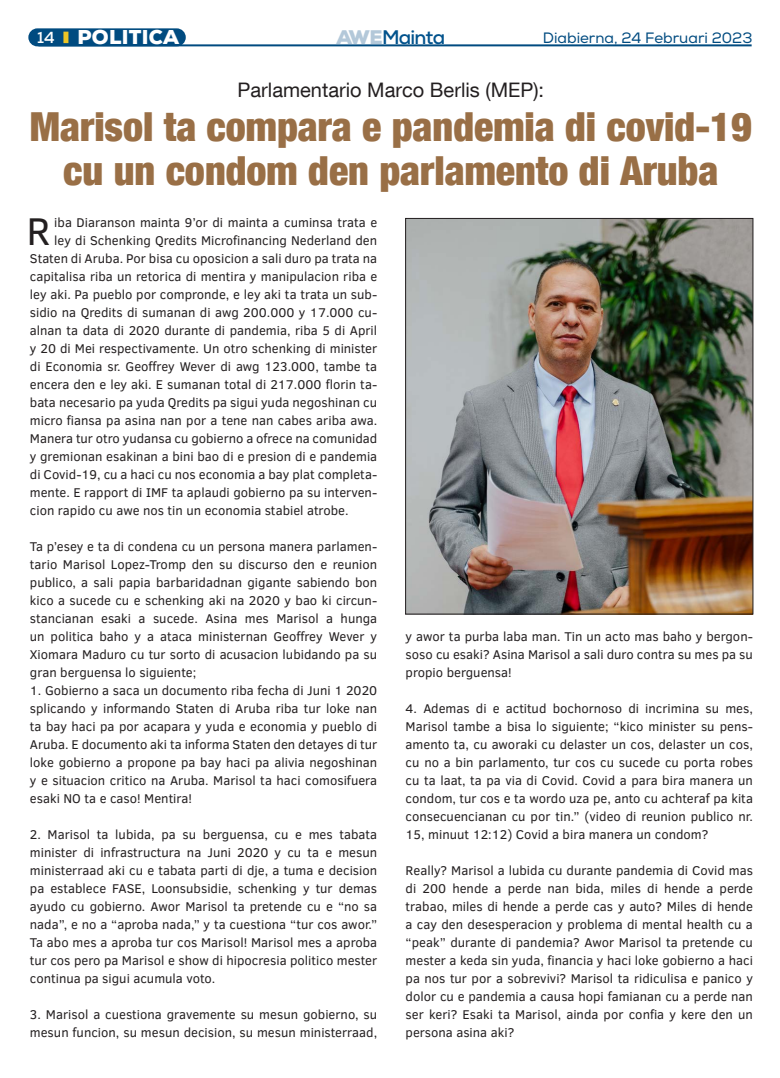
<style>
.page{position:relative;width:780px;height:1078px;background:#fff}
.page>*{position:absolute;margin:0;border:0;box-sizing:border-box;transform-origin:0 0}
.No_Spacing{font:900 condensed 40px/44px "Helvetica Neue LT Com";color:#996f46;text-align:center}
.Drop_Cap{font:39.6px "Clear Sans";color:#231f20}
.No_Spacing-2{font:20px "Helvetica Neue LT Com";color:#231f20}
.t1{font:900 20px "Nexa";letter-spacing:.015em;color:#fff}
.t2{font:700 19.6px "Nexa";letter-spacing:-.04em;color:#00528c}
.t3{font:15px "Nexa";color:#004b80}
.Body_Text_14{font:13px/18px "Clear Sans";color:#231f20;text-align:justify}
.Drop_Cap-2{font:13px "Clear Sans";color:#231f20}
.s1{font-weight:700;font-size:16px}
.s2{font-weight:900;color:#b3c8d9}
</style>
<div class="page">
<hr style="left:38px;top:44px;width:713px;height:2px;background:#004b80">
<div style="left:28px;top:28px;width:158px;height:18px;background:#004b80;border-radius:9px"></div>
<div style="left:63px;top:32px;width:5px;height:11px;background:#ecc525"></div>
<img style="left:407px;top:220px;width:344px;height:392px">
<div style="left:405px;top:218px;width:348px;height:396px;border:1px solid #231f20"></div>
<h3 class="t1" style="left:37px;top:25px;width:143px"><span class="s1">14</span> POLITICA</h3>
<h3 class="t2" style="left:336px;top:24px;width:110px"><span class="s2">AWE</span>Mainta</h3>
<p class="t3" style="left:543px;top:29px;width:211px">Diabierna, 24 Februari 2023</p>
<p class="No_Spacing-2" style="left:237px;top:77px;width:308px">Parlamentario Marco Berlis (MEP):</p>
<p class="No_Spacing" style="left:30px;top:104px;width:723px">Marisol ta compara e pandemia di covid-19 cu un condom den parlamento di Aruba</p>
<p class="Drop_Cap" style="left:26px;top:204px;width:25px">R</p>
<p class="Drop_Cap-2" style="left:54px;top:213px;width:324px">iba Diaranson mainta 9’or di mainta a cuminsa trata e</p>
<p class="Drop_Cap-2" style="left:54px;top:231px;width:324px">ley di Schenking Qredits Microfinancing Nederland den</p>
<p class="Drop_Cap-2" style="left:30px;top:249px;width:349px">Staten di Aruba. Por bisa cu oposicion a sali duro pa trata na</p>
<p class="Drop_Cap-2" style="left:30px;top:267px;width:349px">capitalisa riba un retorica di mentira y manipulacion riba e</p>
<p class="Drop_Cap-2" style="left:30px;top:285px;width:349px">ley aki. Pa pueblo por compronde, e ley aki ta trata un sub-</p>
<p class="Drop_Cap-2" style="left:30px;top:303px;width:349px">sidio na Qredits di sumanan di awg 200.000 y 17.000 cu-</p>
<p class="Drop_Cap-2" style="left:30px;top:321px;width:349px">alnan ta data di 2020 durante di pandemia, riba 5 di April</p>
<p class="Drop_Cap-2" style="left:30px;top:339px;width:349px">y 20 di Mei respectivamente. Un otro schenking di minister</p>
<p class="Drop_Cap-2" style="left:30px;top:357px;width:349px">di Economia sr. Geoffrey Wever di awg 123.000, tambe ta</p>
<p class="Drop_Cap-2" style="left:30px;top:375px;width:349px">encera den e ley aki. E sumanan total di 217.000 florin ta-</p>
<p class="Drop_Cap-2" style="left:30px;top:393px;width:349px">bata necesario pa yuda Qredits pa sigui yuda negoshinan cu</p>
<p class="Drop_Cap-2" style="left:30px;top:411px;width:349px">micro fiansa pa asina nan por a tene nan cabes ariba awa.</p>
<p class="Drop_Cap-2" style="left:30px;top:429px;width:349px">Manera tur otro yudansa cu gobierno a ofrece na comunidad</p>
<p class="Drop_Cap-2" style="left:30px;top:447px;width:349px">y gremionan esakinan a bini bao di e presion di e pandemia</p>
<p class="Drop_Cap-2" style="left:30px;top:465px;width:349px">di Covid-19, cu a haci cu nos economia a bay plat completa-</p>
<p class="Drop_Cap-2" style="left:30px;top:483px;width:349px">mente. E rapport di IMF ta aplaudi gobierno pa su interven-</p>
<p class="Drop_Cap-2" style="left:30px;top:501px;width:320px">cion rapido cu awe nos tin un economia stabiel atrobe.</p>
<p class="Body_Text_14" style="left:30px;top:537px;width:349px">Ta p’esey e ta di condena cu un persona manera parlamen&shy;tario Marisol Lopez-Tromp den su discurso den e reunion publico, a sali papia barbaridadnan gigante sabiendo bon kico a sucede cu e schenking aki na 2020 y bao ki circun&shy;stancianan esaki a sucede. Asina mes Marisol a hunga un politica baho y a ataca ministernan Geoffrey Wever y Xiomara Maduro cu tur sorto di acusacion lubidando pa su gran berguensa lo siguiente;</p>
<p class="Body_Text_14" style="left:30px;top:681px;width:349px">1. Gobierno a saca un documento riba fecha di Juni 1 2020 splicando y informando Staten di Aruba riba tur loke nan ta bay haci pa por acapara y yuda e economia y pueblo di Aruba. E documento aki ta informa Staten den detayes di tur loke gobierno a propone pa bay haci pa alivia negoshinan y e situacion critico na Aruba. Marisol ta haci comosifuera esaki NO ta e caso! Mentira!</p>
<p class="Body_Text_14" style="left:30px;top:825px;width:349px">2. Marisol ta lubida, pa su berguensa, cu e mes tabata minister di infrastructura na Juni 2020 y cu ta e mesun ministerraad aki cu e tabata parti di dje, a tuma e decision pa establece FASE, Loonsubsidie, schenking y tur demas ayudo cu gobierno. Awor Marisol ta pretende cu e “no sa nada”, e no a “aproba nada,” y ta cuestiona “tur cos awor.” Ta abo mes a aproba tur cos Marisol! Marisol mes a aproba tur cos pero pa Marisol e show di hipocresia politico mester continua pa sigui acumula voto.</p>
<p class="Body_Text_14" style="left:30px;top:1005px;width:349px">3. Marisol a cuestiona gravemente su mesun gobierno, su mesun funcion, su mesun decision, su mesun ministerraad,</p>
<p class="Body_Text_14" style="left:405px;top:627px;width:349px">y awor ta purba laba man. Tin un acto mas baho y bergon&shy;soso cu esaki? Asina Marisol a sali duro contra su mes pa su propio berguensa!</p>
<p class="Body_Text_14" style="left:405px;top:699px;width:349px">4. Ademas di e actitud bochornoso di incrimina su mes, Marisol tambe a bisa lo siguiente; “kico minister su pens&shy;amento ta, cu aworaki cu delaster un cos, delaster un cos, cu no a bin parlamento, tur cos cu sucede cu porta robes cu ta laat, ta pa via di Covid. Covid a para bira manera un condom, tur cos e ta wordo uza pe, anto cu achteraf pa kita consecuencianan cu por tin.” (video di reunion publico nr.<br>15, minuut 12:12) Covid a bira manera un condom?</p>
<p class="Body_Text_14" style="left:405px;top:861px;width:349px">Really? Marisol a lubida cu durante pandemia di Covid mas di 200 hende a perde nan bida, miles di hende a perde trabao, miles di hende a perde cas y auto? Miles di hende a cay den desesperacion y problema di mental health cu a “peak” durante di pandemia? Awor Marisol ta pretende cu mester a keda sin yuda, financia y haci loke gobierno a haci pa nos tur por a sobrevivi? Marisol ta ridiculisa e panico y dolor cu e pandemia a causa hopi famianan cu a perde nan ser keri? Esaki ta Marisol, ainda por confia y kere den un persona asina aki?</p>
</div>
